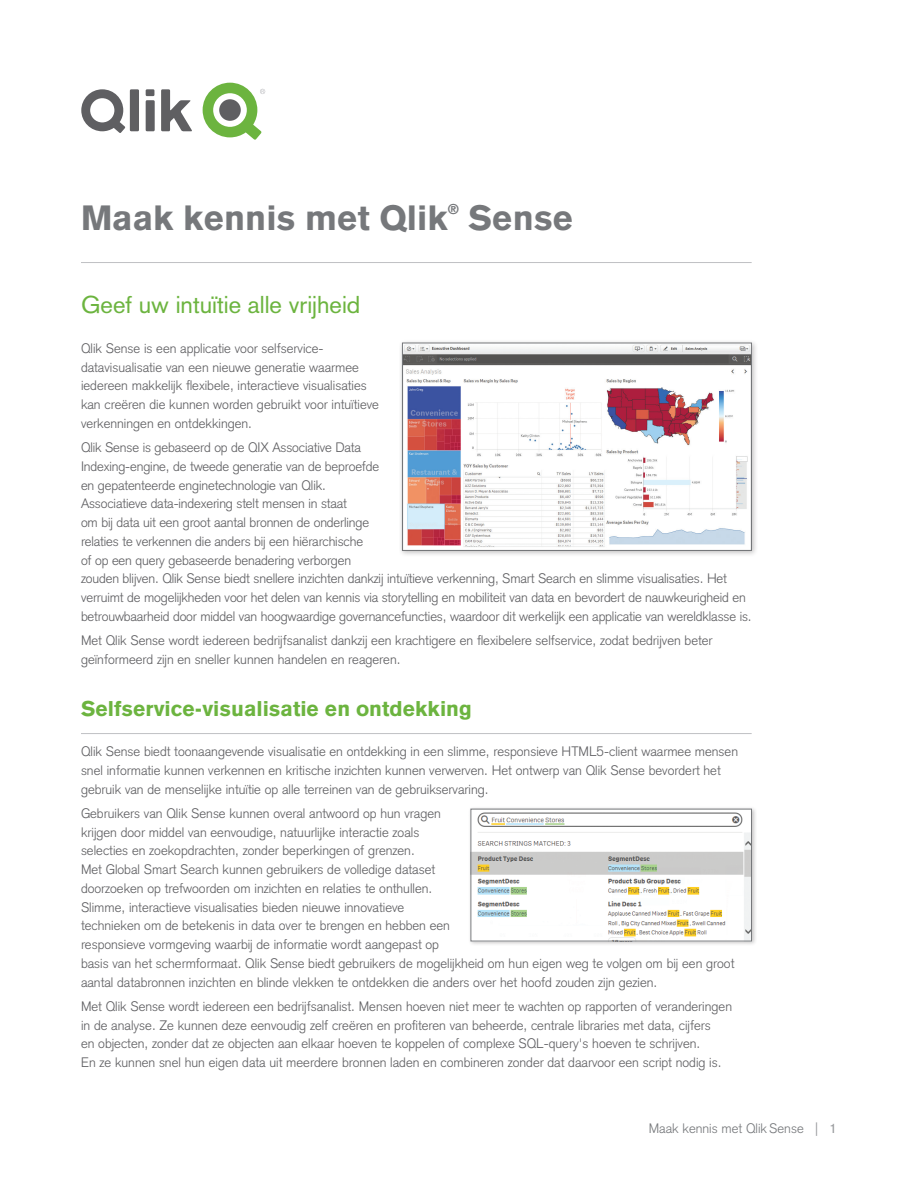
<style>
.page{position:relative;width:918px;height:1188px;background:#fff}
.page>*{position:absolute;margin:0;border:0;box-sizing:border-box;transform-origin:0 0}
.Main_Title{font:900 34.5px "Basic Commercial LT Pro";color:#76787b}
.Sub_Title{font:24px "Basic Commercial LT Pro";color:#6cb43f}
.Body_Heading{font:900 21px "Basic Commercial LT Pro";color:#6cb43f}
.Main_Title-2{font:900 13.95px "Basic Commercial LT Pro";color:#76787b}
.Body_Copy{font:300 13.5px/18.8px "Basic Commercial LT Pro";color:#5f5f62}
.PageTitle-PageNumber{font:300 13.5px "Basic Commercial LT Pro";color:#76787b}
.s1{font-weight:400;color:#999b9e}
</style>
<div class="page">
<svg style="left:81px;top:89px;width:111px;height:44px"></svg>
<svg style="left:203px;top:83px;width:62px;height:57px"></svg>
<hr style="left:81px;top:262px;width:671px;height:1px;background:#c0c1c4">
<hr style="left:81px;top:733px;width:671px;height:1px;background:#c0c1c4">
<div style="left:399px;top:339px;width:359px;height:218px;background:#231f20;opacity:.27"></div>
<img style="left:404px;top:345px;width:346px;height:204px">
<div style="left:402px;top:343px;width:350px;height:208px;border:1px solid #76787b"></div>
<div style="left:468px;top:806px;width:289px;height:141px;background:#231f20;opacity:.27"></div>
<img style="left:473px;top:811px;width:277px;height:128px">
<div style="left:471px;top:809px;width:281px;height:132px;border:1px solid #76787b"></div>
<p class="Main_Title" style="left:81px;top:197px;width:368px">Maak kennis met Qlik</p>
<p class="Main_Title-2" style="left:448px;top:201px;width:13px">®</p>
<p class="Main_Title" style="left:469px;top:197px;width:106px">Sense</p>
<p class="Sub_Title" style="left:81px;top:290px;width:281px">Geef uw intuïtie alle vrijheid</p>
<p class="Body_Copy" style="left:81px;top:339px;width:300px">Qlik Sense is een applicatie voor selfservice&shy;datavisualisatie van een nieuwe generatie waarmee iedereen makkelijk flexibele, interactieve visualisaties kan creëren die kunnen worden gebruikt voor intuïtieve verkenningen en ontdekkingen.</p>
<p class="Body_Copy" style="left:81px;top:438px;width:672px">Qlik Sense is gebaseerd op de QIX Associative Data<br>Indexing-engine, de tweede generatie van de beproefde<br>en gepatenteerde enginetechnologie van Qlik.<br>Associatieve data-indexering stelt mensen in staat<br>om bij data uit een groot aantal bronnen de onderlinge<br>relaties te verkennen die anders bij een hiërarchische<br>of op een query gebaseerde benadering verborgen<br>zouden blijven. Qlik Sense biedt snellere inzichten dankzij intuïtieve verkenning, Smart Search en slimme visualisaties. Het verruimt de mogelijkheden voor het delen van kennis via storytelling en mobiliteit van data en bevordert de nauwkeurigheid en betrouwbaarheid door middel van hoogwaardige governancefuncties, waardoor dit werkelijk een applicatie van wereldklasse is.</p>
<p class="Body_Copy" style="left:81px;top:631px;width:633px">Met Qlik Sense wordt iedereen bedrijfsanalist dankzij een krachtigere en flexibelere selfservice, zodat bedrijven beter geïnformeerd zijn en sneller kunnen handelen en reageren.</p>
<p class="Body_Heading" style="left:81px;top:696px;width:392px">Selfservice-visualisatie en ontdekking</p>
<p class="Body_Copy" style="left:81px;top:742px;width:659px">Qlik Sense biedt toonaangevende visualisatie en ontdekking in een slimme, responsieve HTML5-client waarmee mensen snel informatie kunnen verkennen en kritische inzichten kunnen verwerven. Het ontwerp van Qlik Sense bevordert het gebruik van de menselijke intuïtie op alle terreinen van de gebruikservaring.</p>
<p class="Body_Copy" style="left:81px;top:804px;width:655px">Gebruikers van Qlik Sense kunnen overal antwoord op hun vragen<br>krijgen door middel van eenvoudige, natuurlijke interactie zoals<br>selecties en zoekopdrachten, zonder beperkingen of grenzen.<br>Met Global Smart Search kunnen gebruikers de volledige dataset<br>doorzoeken op trefwoorden om inzichten en relaties te onthullen.<br>Slimme, interactieve visualisaties bieden nieuwe innovatieve<br>technieken om de betekenis in data over te brengen en hebben een<br>responsieve vormgeving waarbij de informatie wordt aangepast op<br>basis van het schermformaat. Qlik Sense biedt gebruikers de mogelijkheid om hun eigen weg te volgen om bij een groot aantal databronnen inzichten en blinde vlekken te ontdekken die anders over het hoofd zouden zijn gezien.</p>
<p class="Body_Copy" style="left:81px;top:997px;width:653px">Met Qlik Sense wordt iedereen een bedrijfsanalist. Mensen hoeven niet meer te wachten op rapporten of veranderingen in de analyse. Ze kunnen deze eenvoudig zelf creëren en profiteren van beheerde, centrale libraries met data, cijfers<br>en objecten, zonder dat ze objecten aan elkaar hoeven te koppelen of complexe SQL-query's hoeven te schrijven.<br>En ze kunnen snel hun eigen data uit meerdere bronnen laden en combineren zonder dat daarvoor een script nodig is.</p>
<p class="PageTitle-PageNumber" style="left:649px;top:1120px;width:189px">Maak kennis met Qlik Sense <span class="s1">| 1</span></p>
</div>
